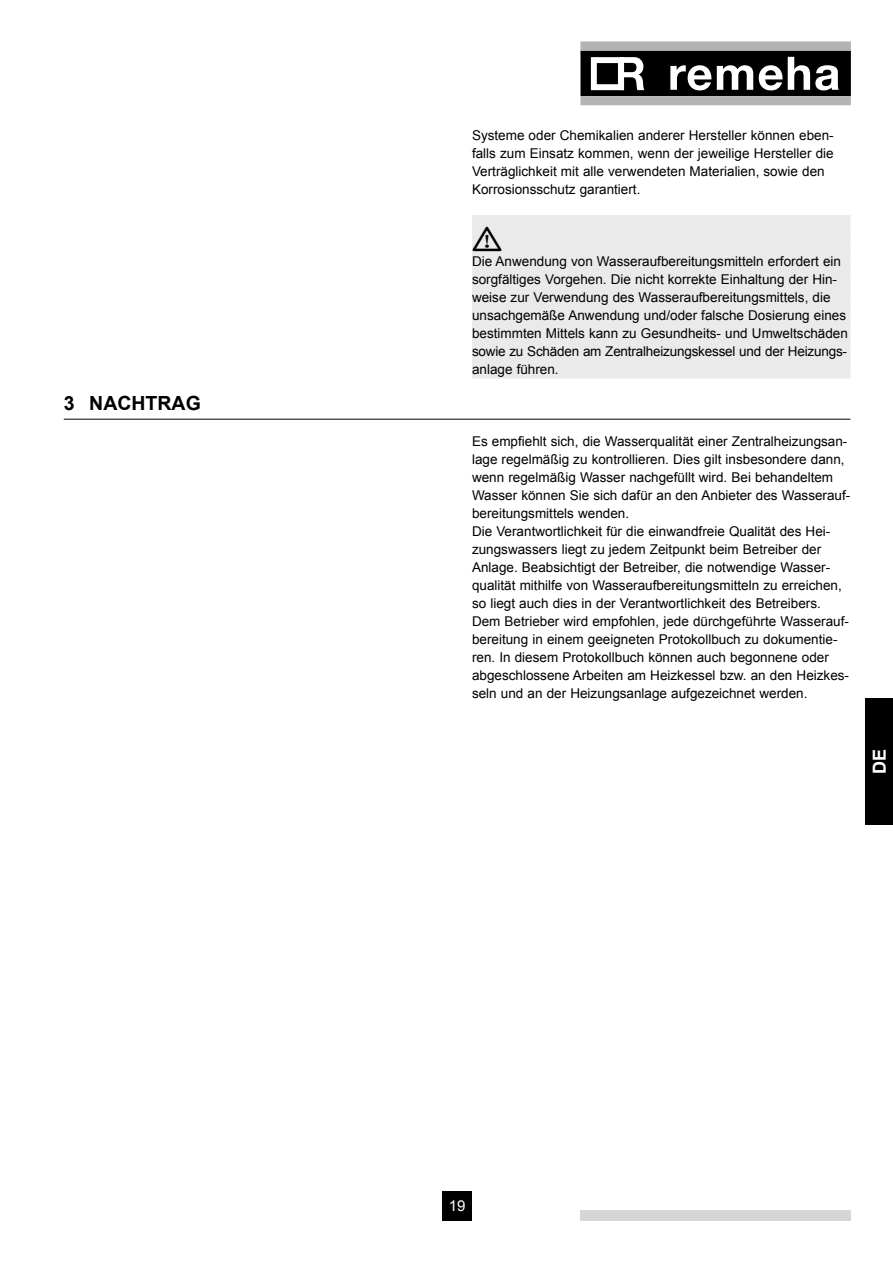
<style>
.page{position:relative;width:893px;height:1263px;background:#fff}
.page>*{position:absolute;margin:0;border:0;box-sizing:border-box;transform-origin:0 0}
.t1{font:700 19.5px "Arial";color:#000}
.t2{font:700 18px "Arial";color:#fff}
.t3{font:15px "Arial";color:#fff}
.t4{font:13.5px/18px "Arial";color:#000}
</style>
<div class="page">
<div style="left:442px;top:1191px;width:30px;height:29px;background:#000"></div>
<div style="left:580px;top:1210px;width:270px;height:10px;background:#d6d6d6"></div>
<svg style="left:580px;top:42px;width:270px;height:63px"></svg>
<div style="left:472px;top:215px;width:378px;height:20px;background:#eaeaea"></div>
<div style="left:472px;top:233px;width:378px;height:20px;background:#eaeaea"></div>
<div style="left:472px;top:251px;width:378px;height:20px;background:#eaeaea"></div>
<div style="left:472px;top:269px;width:378px;height:20px;background:#eaeaea"></div>
<div style="left:472px;top:287px;width:378px;height:20px;background:#eaeaea"></div>
<div style="left:472px;top:305px;width:378px;height:20px;background:#eaeaea"></div>
<div style="left:472px;top:323px;width:378px;height:20px;background:#eaeaea"></div>
<div style="left:472px;top:341px;width:378px;height:20px;background:#eaeaea"></div>
<div style="left:472px;top:359px;width:378px;height:20px;background:#eaeaea"></div>
<hr style="left:64px;top:419px;width:786px;height:1px;background:#000">
<div style="left:865px;top:698px;width:28px;height:126px;background:#000"></div>
<h1 class="t1" style="left:64px;top:391px;width:139px">3 NACHTRAG</h1>
<p class="t4" style="left:472px;top:127px;width:363px">Systeme oder Chemikalien anderer Hersteller können eben&shy;falls zum Einsatz kommen, wenn der jeweilige Hersteller die Verträglichkeit mit alle verwendeten Materialien, sowie den Korrosionsschutz garantiert.</p>
<p class="t4" style="left:472px;top:253px;width:377px">Die Anwendung von Wasseraufbereitungsmitteln erfordert ein sorgfältiges Vorgehen. Die nicht korrekte Einhaltung der Hin&shy;weise zur Verwendung des Wasseraufbereitungsmittels, die unsachgemäße Anwendung und/oder falsche Dosierung eines bestimmten Mittels kann zu Gesundheits- und Umweltschäden sowie zu Schäden am Zentralheizungskessel und der Heizungs&shy;anlage führen.</p>
<p class="t4" style="left:472px;top:433px;width:380px">Es empfiehlt sich, die Wasserqualität einer Zentralheizungsan&shy;lage regelmäßig zu kontrollieren. Dies gilt insbesondere dann, wenn regelmäßig Wasser nachgefüllt wird. Bei behandeltem Wasser können Sie sich dafür an den Anbieter des Wasserauf&shy;bereitungsmittels wenden.<br>Die Verantwortlichkeit für die einwandfreie Qualität des Hei&shy;zungswassers liegt zu jedem Zeitpunkt beim Betreiber der Anlage. Beabsichtigt der Betreiber, die notwendige Wasser&shy;qualität mithilfe von Wasseraufbereitungsmitteln zu erreichen, so liegt auch dies in der Verantwortlichkeit des Betreibers.<br>Dem Betrieber wird empfohlen, jede dürchgeführte Wasserauf&shy;bereitung in einem geeigneten Protokollbuch zu dokumentie&shy;ren. In diesem Protokollbuch können auch begonnene oder abgeschlossene Arbeiten am Heizkessel bzw. an den Heizkes&shy;seln und an der Heizungsanlage aufgezeichnet werden.</p>
<h2 class="t2" style="left:868px;top:774px;width:27px;rotate:-90deg">DE</h2>
<p class="t3" style="left:449px;top:1195px;width:18px">19</p>
</div>
